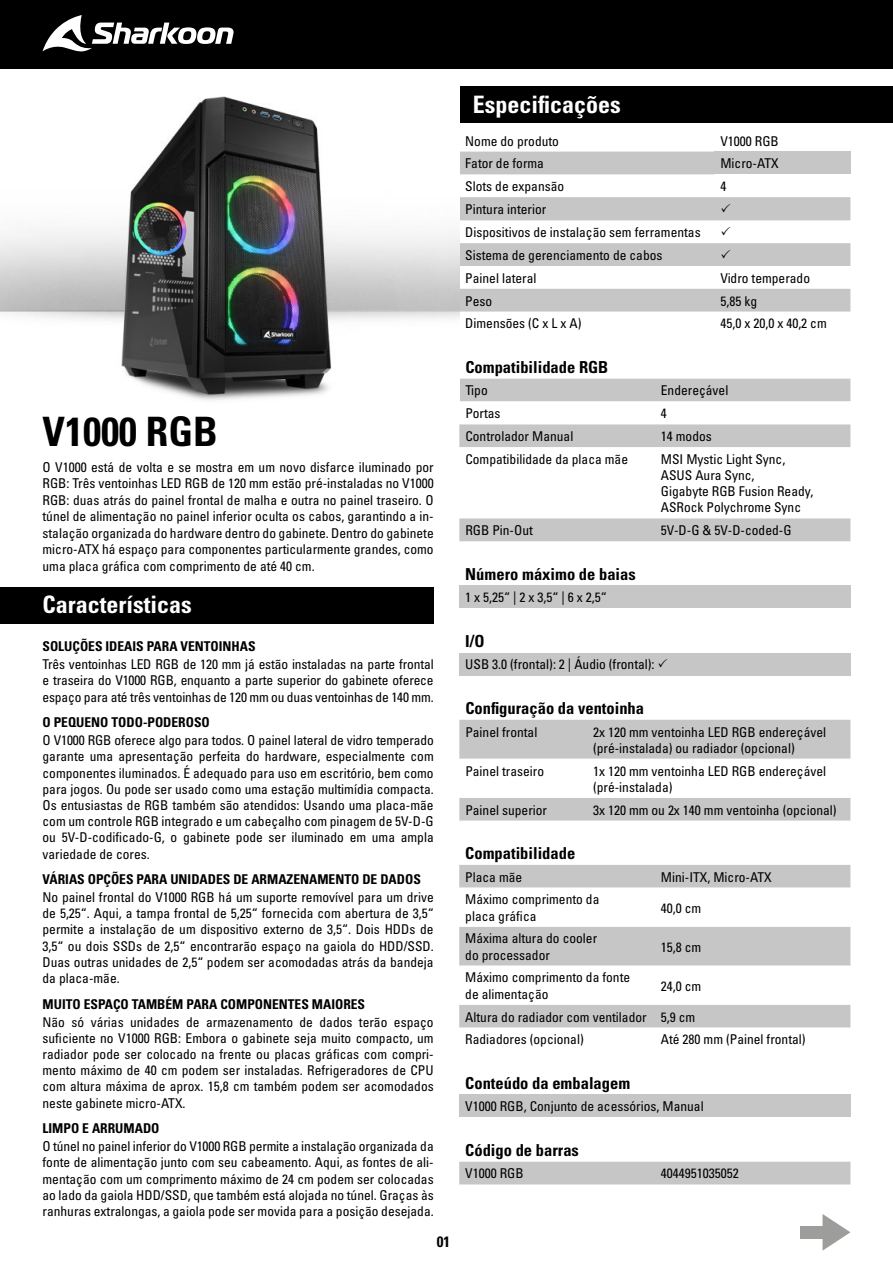
<style>
.page{position:relative;width:893px;height:1263px;background:#fff}
.page>*{position:absolute;margin:0;border:0;box-sizing:border-box;transform-origin:0 0}
.t1{font:40.5px "Univers LTCYR 67 Bold Cond";color:#000}
.t2{font:24px "Univers LTCYR 67 Bold Cond";color:#fff}
.t3{font:16.5px "Univers LTCYR 67 Bold Cond";color:#000}
.t4{font:15px "Univers LTCYR 67 Bold Cond";color:#000}
.t5{font:condensed 13.5px/16.2px "Univers LTCYR 57";color:#000}
.t6{font:13.5px "Univers LTCYR 67 Bold Cond";color:#000}
</style>
<div class="page">
<div style="left:0;top:0;width:893px;height:69px;background:#000"></div>
<svg style="left:43px;top:15px;width:191px;height:37px"></svg>
<div style="left:459px;top:86px;width:434px;height:37px;background:#000"></div>
<svg style="left:459px;top:152px;width:391px;height:160px"></svg>
<div style="left:714px;top:152px;width:136px;height:22px;background:#c6c6c6"></div>
<div style="left:459px;top:653px;width:391px;height:22px;background:#c6c6c6"></div>
<div style="left:459px;top:586px;width:391px;height:22px;background:#c6c6c6"></div>
<svg style="left:459px;top:720px;width:391px;height:100px"></svg>
<svg style="left:460px;top:378px;width:390px;height:1px"></svg>
<svg style="left:459px;top:379px;width:391px;height:162px"></svg>
<svg style="left:459px;top:401px;width:391px;height:23px"></svg>
<svg style="left:459px;top:1027px;width:391px;height:1px"></svg>
<div style="left:459px;top:865px;width:391px;height:162px;background:#c6c6c6"></div>
<svg style="left:459px;top:888px;width:391px;height:117px"></svg>
<div style="left:459px;top:1094px;width:391px;height:23px;background:#c6c6c6"></div>
<div style="left:459px;top:1162px;width:391px;height:22px;background:#c6c6c6"></div>
<svg style="left:822px;top:1214px;width:28px;height:37px"></svg>
<div style="left:800px;top:1226px;width:25px;height:12px;background:#9d9d9c"></div>
<img style="left:0;top:96px;width:459px;height:305px">
<div style="left:0;top:587px;width:434px;height:37px;background:#000"></div>
<svg style="left:459px;top:197px;width:391px;height:69px"></svg>
<h1 class="t1" style="left:43px;top:407px;width:177px">V1000 RGB</h1>
<p class="t5" style="left:43px;top:458px;width:393px;text-align:justify">O V1000 está de volta e se mostra em um novo disfarce iluminado por RGB: Três ventoinhas LED RGB de 120 mm estão pré-instaladas no V1000<br>RGB: duas atrás do painel frontal de malha e outra no painel traseiro. O túnel de alimentação no painel inferior oculta os cabos, garantindo a in&shy;stalação organizada do hardware dentro do gabinete. Dentro do gabinete micro-ATX há espaço para componentes particularmente grandes, como uma placa gráfica com comprimento de até 40 cm.</p>
<h2 class="t2" style="left:43px;top:590px;width:151px">Características</h2>
<p class="t6" style="left:43px;top:638px;width:215px">SOLUÇÕES IDEAIS PARA VENTOINHAS</p>
<p class="t5" style="left:43px;top:656px;width:393px;text-align:justify">Três ventoinhas LED RGB de 120 mm já estão instaladas na parte frontal e traseira do V1000 RGB, enquanto a parte superior do gabinete oferece espaço para até três ventoinhas de 120 mm ou duas ventoinhas de 140 mm.</p>
<p class="t6" style="left:43px;top:714px;width:169px">O PEQUENO TODO-PODEROSO</p>
<p class="t5" style="left:43px;top:732px;width:393px;text-align:justify">O V1000 RGB oferece algo para todos. O painel lateral de vidro temperado garante uma apresentação perfeita do hardware, especialmente com componentes iluminados. É adequado para uso em escritório, bem como para jogos. Ou pode ser usado como uma estação multimídia compacta.<br>Os entusiastas de RGB também são atendidos: Usando uma placa-mãe com um controle RGB integrado e um cabeçalho com pinagem de 5V-D-G ou 5V-D-codificado-G, o gabinete pode ser iluminado em uma ampla variedade de cores.</p>
<p class="t6" style="left:43px;top:871px;width:380px">VÁRIAS OPÇÕES PARA UNIDADES DE ARMAZENAMENTO DE DADOS</p>
<p class="t5" style="left:43px;top:889px;width:393px;text-align:justify">No painel frontal do V1000 RGB há um suporte removível para um drive de 5,25“. Aqui, a tampa frontal de 5,25“ fornecida com abertura de 3,5“ permite a instalação de um dispositivo externo de 3,5“. Dois HDDs de 3,5“ ou dois SSDs de 2,5“ encontrarão espaço na gaiola do HDD/SSD.<br>Duas outras unidades de 2,5“ podem ser acomodadas atrás da bandeja da placa-mãe.</p>
<p class="t6" style="left:43px;top:995px;width:324px">MUITO ESPAÇO TAMBÉM PARA COMPONENTES MAIORES</p>
<p class="t5" style="left:43px;top:1013px;width:393px;text-align:justify">Não só várias unidades de armazenamento de dados terão espaço suficiente no V1000 RGB: Embora o gabinete seja muito compacto, um radiador pode ser colocado na frente ou placas gráficas com compri&shy;mento máximo de 40 cm podem ser instaladas. Refrigeradores de CPU com altura máxima de aprox. 15,8 cm também podem ser acomodados neste gabinete micro-ATX.</p>
<p class="t6" style="left:43px;top:1120px;width:118px">LIMPO E ARRUMADO</p>
<p class="t5" style="left:43px;top:1138px;width:393px;text-align:justify">O túnel no painel inferior do V1000 RGB permite a instalação organizada da fonte de alimentação junto com seu cabeamento. Aqui, as fontes de ali&shy;mentação com um comprimento máximo de 24 cm podem ser colocadas ao lado da gaiola HDD/SSD, que também está alojada no túnel. Graças às ranhuras extralongas, a gaiola pode ser movida para a posição desejada.</p>
<p class="t4" style="left:437px;top:1232px;width:15px">01</p>
<h2 class="t2" style="left:473px;top:90px;width:149px">Especificações</h2>
<p class="t5" style="left:465px;top:132px;width:95px">Nome do produto</p>
<p class="t5" style="left:720px;top:132px;width:60px">V1000 RGB</p>
<p class="t5" style="left:465px;top:155px;width:80px">Fator de forma</p>
<p class="t5" style="left:720px;top:155px;width:60px">Micro-ATX</p>
<p class="t5" style="left:465px;top:178px;width:100px">Slots de expansão</p>
<p class="t5" style="left:720px;top:178px;width:7px">4</p>
<p class="t5" style="left:465px;top:197px;width:237px;line-height:23px">Pintura interior<br>Dispositivos de instalação sem ferramentas<br>Sistema de gerenciamento de cabos<br>Painel lateral</p>
<p class="t5" style="left:720px;top:269px;width:91px">Vidro temperado</p>
<p class="t5" style="left:465px;top:292px;width:28px">Peso</p>
<p class="t5" style="left:720px;top:292px;width:38px">5,85 kg</p>
<p class="t5" style="left:465px;top:315px;width:118px">Dimensões (C x L x A)</p>
<p class="t5" style="left:720px;top:315px;width:108px">45,0 x 20,0 x 40,2 cm</p>
<p class="t3" style="left:465px;top:357px;width:145px">Compatibilidade RGB</p>
<p class="t5" style="left:465px;top:382px;width:24px">Tipo</p>
<p class="t5" style="left:661px;top:382px;width:69px">Endereçável</p>
<p class="t5" style="left:465px;top:405px;width:37px">Portas</p>
<p class="t5" style="left:661px;top:405px;width:7px">4</p>
<p class="t5" style="left:465px;top:428px;width:109px">Controlador Manual</p>
<p class="t5" style="left:661px;top:428px;width:52px">14 modos</p>
<p class="t5" style="left:465px;top:451px;width:164px">Compatibilidade da placa mãe</p>
<p class="t5" style="left:661px;top:451px;width:154px">MSI Mystic Light Sync,<br>ASUS Aura Sync,<br>Gigabyte RGB Fusion Ready,<br>ASRock Polychrome Sync</p>
<p class="t5" style="left:465px;top:522px;width:69px">RGB Pin-Out</p>
<p class="t5" style="left:661px;top:522px;width:132px">5V-D-G &amp; 5V-D-coded-G</p>
<p class="t3" style="left:465px;top:564px;width:172px">Número máximo de baias</p>
<p class="t5" style="left:465px;top:589px;width:143px">1 x 5,25“ | 2 x 3,5“ | 6 x 2,5“</p>
<p class="t3" style="left:465px;top:631px;width:21px">I/O</p>
<p class="t5" style="left:465px;top:656px;width:191px">USB 3.0 (frontal): 2 | Áudio (frontal):</p>
<p class="t3" style="left:465px;top:698px;width:180px">Configuração da ventoinha</p>
<p class="t5" style="left:465px;top:723px;width:73px">Painel frontal</p>
<p class="t5" style="left:593px;top:723px;width:235px">2x 120 mm ventoinha LED RGB endereçável (pré-instalada) ou radiador (opcional)</p>
<p class="t5" style="left:465px;top:762px;width:80px">Painel traseiro</p>
<p class="t5" style="left:593px;top:762px;width:235px">1x 120 mm ventoinha LED RGB endereçável (pré-instalada)</p>
<p class="t5" style="left:465px;top:801px;width:83px">Painel superior</p>
<p class="t5" style="left:593px;top:801px;width:245px">3x 120 mm ou 2x 140 mm ventoinha (opcional)</p>
<p class="t3" style="left:465px;top:843px;width:112px">Compatibilidade</p>
<p class="t5" style="left:465px;top:868px;width:58px">Placa mãe</p>
<p class="t5" style="left:661px;top:868px;width:112px">Mini-ITX, Micro-ATX</p>
<p class="t5" style="left:465px;top:891px;width:136px">Máximo comprimento da placa gráfica</p>
<p class="t5" style="left:661px;top:899px;width:42px">40,0 cm</p>
<p class="t5" style="left:465px;top:930px;width:133px">Máxima altura do cooler do processador</p>
<p class="t5" style="left:661px;top:938px;width:42px">15,8 cm</p>
<p class="t5" style="left:465px;top:969px;width:166px">Máximo comprimento da fonte de alimentação</p>
<p class="t5" style="left:661px;top:977px;width:42px">24,0 cm</p>
<p class="t5" style="left:465px;top:1005px;width:232px;line-height:22.8px">Altura do radiador com ventilador 5,9 cm<br>Radiadores (opcional)</p>
<p class="t5" style="left:661px;top:1031px;width:146px">Até 280 mm (Painel frontal)</p>
<p class="t3" style="left:465px;top:1072px;width:166px">Conteúdo da embalagem</p>
<p class="t5" style="left:465px;top:1098px;width:240px">V1000 RGB, Conjunto de acessórios, Manual</p>
<p class="t3" style="left:465px;top:1140px;width:115px">Código de barras</p>
<p class="t5" style="left:465px;top:1165px;width:60px">V1000 RGB</p>
<p class="t5" style="left:661px;top:1165px;width:79px">4044951035052</p>
</div>
